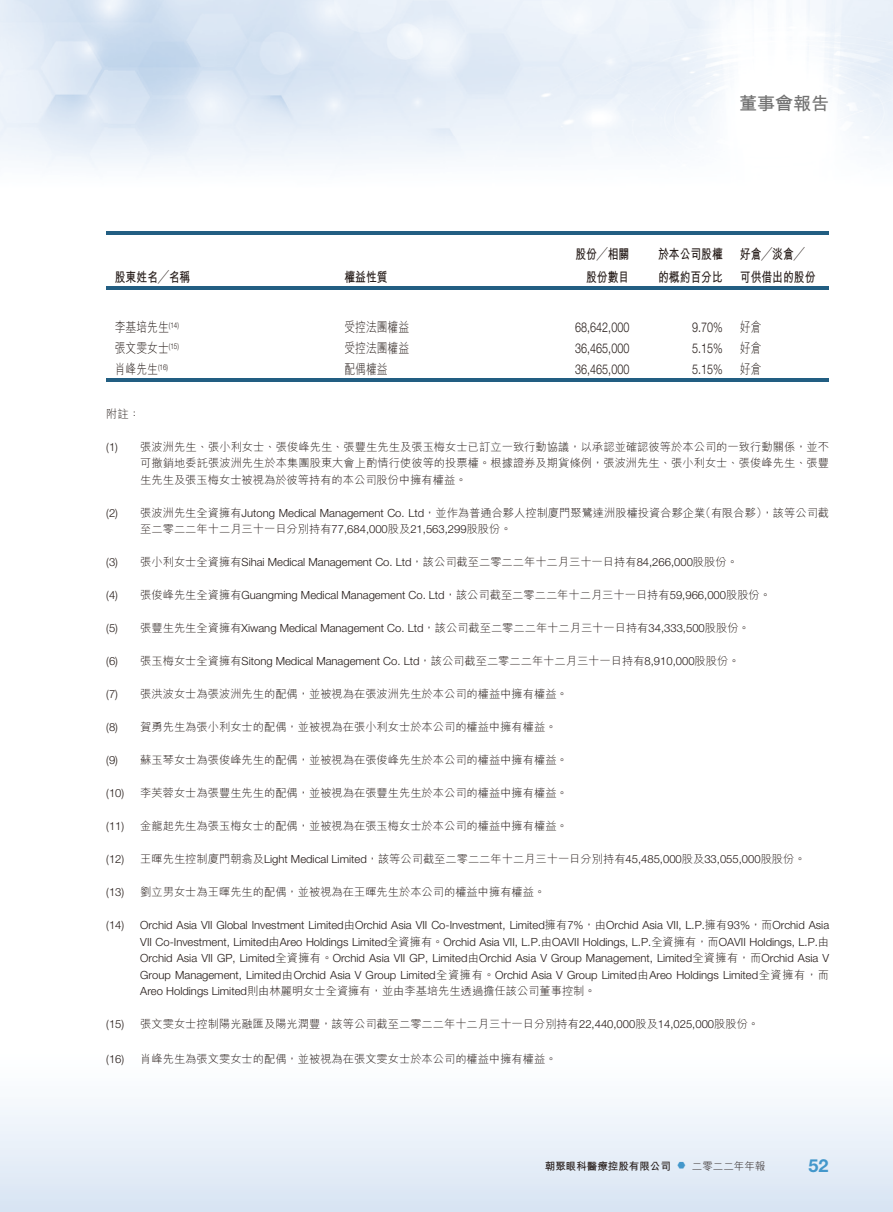
<style>
.page{position:relative;width:893px;height:1212px;background:#fff}
.page>*{position:absolute;margin:0;border:0;box-sizing:border-box;transform-origin:0 0}
.t1{font:18px "M Hei HK Bold E Ten B5 H";color:#717171}
.t2{font:700 18px "Helvetica Neue LT Std";color:#4397cb}
.t3{font:13.5px "M Hei HK Light E Ten B5 H";color:#231916;scale:.8 1}
.t4{font:13.5px/22.5px "M Hei HK Bold E Ten B5 H";color:#231916;scale:.8 1}
.t5{font:300 13.5px "Helvetica Neue LT Std";color:#231916;scale:.8 1}
.t6{font:300 11.25px/16.5px "Helvetica Neue LT Std";color:#231916;text-align:justify}
.t7{font:11.25px/16.5px "M Hei HK Light E Ten B5 H";color:#231916;text-align:justify}
.t8{font:10.5px "M Hei HK Bold E Ten B5 H";color:#231916}
.t9{font:10.5px "M Hei HK Light E Ten B5 H";color:#231916}
.s1{font-family:"Helvetica Neue LT Std";font-weight:300}
.s2{font-family:"M Hei HK Light E Ten B5 H";font-weight:400}
</style>
<div class="page">
<div style="left:0;top:1048px;width:893px;height:164px;background:linear-gradient(to bottom,#fff,#d9e5f3)"></div>
<svg style="left:106px;top:234px;width:723px;height:145px"></svg>
<hr style="left:106px;top:231px;width:230px;height:3px;background:#225e82">
<hr style="left:336px;top:231px;width:208px;height:3px;background:#225e82">
<hr style="left:544px;top:231px;width:94px;height:3px;background:#225e82">
<hr style="left:638px;top:231px;width:93px;height:3px;background:#225e82">
<hr style="left:731px;top:231px;width:98px;height:3px;background:#225e82">
<hr style="left:106px;top:287px;width:230px;height:3px;background:#225e82">
<hr style="left:336px;top:287px;width:208px;height:3px;background:#225e82">
<hr style="left:544px;top:287px;width:94px;height:3px;background:#225e82">
<hr style="left:638px;top:287px;width:93px;height:3px;background:#225e82">
<hr style="left:731px;top:287px;width:98px;height:3px;background:#225e82">
<hr style="left:106px;top:379px;width:230px;height:3px;background:#225e82">
<hr style="left:336px;top:379px;width:208px;height:3px;background:#225e82">
<hr style="left:544px;top:379px;width:94px;height:3px;background:#225e82">
<hr style="left:638px;top:379px;width:93px;height:3px;background:#225e82">
<hr style="left:731px;top:379px;width:98px;height:3px;background:#225e82">
<svg style="left:678px;top:1162px;width:7px;height:7px"></svg>
<p class="t4" style="left:115px;top:267px;width:96px">股東姓名╱名稱</p>
<p class="t4" style="left:344px;top:267px;width:56px">權益性質</p>
<h1 class="t1" style="left:739px;top:96px;width:92px">董事會報告</h1>
<p class="t4" style="left:575px;top:245px;width:69px;text-align:right">股份╱相關股份數目</p>
<p class="t4" style="left:658px;top:245px;width:83px">於本公司股權的概約百分比</p>
<p class="t4" style="left:740px;top:245px;width:96px">好倉╱淡倉╱可供借出的股份</p>
<p class="t3" style="left:115px;top:321px;width:82px">李基培先生<sup>(14)</sup></p>
<p class="t3" style="left:344px;top:321px;width:83px">受控法團權益</p>
<p class="t5" style="left:575px;top:322px;width:69px">68,642,000</p>
<p class="t5" style="left:692px;top:322px;width:40px">9.70%</p>
<p class="t3" style="left:740px;top:321px;width:28px">好倉</p>
<p class="t3" style="left:115px;top:342px;width:82px">張文雯女士<sup>(15)</sup></p>
<p class="t3" style="left:344px;top:342px;width:83px">受控法團權益</p>
<p class="t5" style="left:575px;top:343px;width:69px">36,465,000</p>
<p class="t5" style="left:692px;top:343px;width:40px">5.15%</p>
<p class="t3" style="left:740px;top:342px;width:28px">好倉</p>
<p class="t3" style="left:115px;top:363px;width:68px">肖峰先生<sup>(16)</sup></p>
<p class="t3" style="left:344px;top:363px;width:55px">配偶權益</p>
<p class="t5" style="left:575px;top:364px;width:69px">36,465,000</p>
<p class="t5" style="left:692px;top:364px;width:40px">5.15%</p>
<p class="t3" style="left:740px;top:363px;width:28px">好倉</p>
<p class="t7" style="left:106px;top:407px;width:35px">附註：</p>
<p class="t7" style="left:140px;top:440px;width:690px;text-indent:-34px"><span class="s1">(1)</span> 張波洲先生、張小利女士、張俊峰先生、張豐生先生及張玉梅女士已訂立一致行動協議，以承認並確認彼等於本公司的一致行動關係，並不可撤銷地委託張波洲先生於本集團股東大會上酌情行使彼等的投票權。根據證券及期貨條例，張波洲先生、張小利女士、張俊峰先生、張豐生先生及張玉梅女士被視為於彼等持有的本公司股份中擁有權益。</p>
<p class="t7" style="left:140px;top:506px;width:690px;text-indent:-34px"><span class="s1">(2)</span> 張波洲先生全資擁有<span class="s1">Jutong Medical Management Co. Ltd</span>，並作為普通合夥人控制廈門聚鷺達洲股權投資合夥企業（有限合夥），該等公司截至二零二二年十二月三十一日分別持有<span class="s1">77,684,000</span>股及<span class="s1">21,563,299</span>股股份。</p>
<p class="t6" style="left:106px;top:555px;width:633px">(3) <span class="s2">張小利女士全資擁有</span>Sihai Medical Management Co. Ltd<span class="s2">，該公司截至二零二二年十二月三十一日持有</span>84,266,000<span class="s2">股股份。</span></p>
<p class="t6" style="left:106px;top:588px;width:666px">(4) <span class="s2">張俊峰先生全資擁有</span>Guangming Medical Management Co. Ltd<span class="s2">，該公司截至二零二二年十二月三十一日持有</span>59,966,000<span class="s2">股股份。</span></p>
<p class="t6" style="left:106px;top:621px;width:645px">(5) <span class="s2">張豐生先生全資擁有</span>Xiwang Medical Management Co. Ltd<span class="s2">，該公司截至二零二二年十二月三十一日持有</span>34,333,500<span class="s2">股股份。</span></p>
<p class="t6" style="left:106px;top:654px;width:635px">(6) <span class="s2">張玉梅女士全資擁有</span>Sitong Medical Management Co. Ltd<span class="s2">，該公司截至二零二二年十二月三十一日持有</span>8,910,000<span class="s2">股股份。</span></p>
<p class="t7" style="left:106px;top:687px;width:463px"><span class="s1">(7)</span> 張洪波女士為張波洲先生的配偶，並被視為在張波洲先生於本公司的權益中擁有權益。</p>
<p class="t7" style="left:106px;top:720px;width:452px"><span class="s1">(8)</span> 賀勇先生為張小利女士的配偶，並被視為在張小利女士於本公司的權益中擁有權益。</p>
<p class="t7" style="left:106px;top:753px;width:463px"><span class="s1">(9)</span> 蘇玉琴女士為張俊峰先生的配偶，並被視為在張俊峰先生於本公司的權益中擁有權益。</p>
<p class="t6" style="left:106px;top:786px;width:19px">(10)</p>
<p class="t7" style="left:140px;top:786px;width:429px">李芙蓉女士為張豐生先生的配偶，並被視為在張豐生先生於本公司的權益中擁有權益。</p>
<p class="t6" style="left:106px;top:819px;width:19px">(11)</p>
<p class="t7" style="left:140px;top:819px;width:429px">金龍起先生為張玉梅女士的配偶，並被視為在張玉梅女士於本公司的權益中擁有權益。</p>
<p class="t6" style="left:106px;top:852px;width:19px">(12)</p>
<p class="t7" style="left:140px;top:852px;width:667px">王暉先生控制廈門朝翕及<span class="s1">Light Medical Limited</span>，該等公司截至二零二二年十二月三十一日分別持有<span class="s1">45,485,000</span>股及<span class="s1">33,055,000</span>股股份。</p>
<p class="t6" style="left:106px;top:885px;width:19px">(13)</p>
<p class="t7" style="left:140px;top:885px;width:406px">劉立男女士為王暉先生的配偶，並被視為在王暉先生於本公司的權益中擁有權益。</p>
<p class="t6" style="left:106px;top:918px;width:19px">(14)</p>
<p class="t6" style="left:140px;top:918px;width:690px">Orchid Asia VII Global Investment Limited<span class="s2">由</span>Orchid Asia VII Co-Investment, Limited<span class="s2">擁有</span>7%<span class="s2">，由</span>Orchid Asia VII, L.P.<span class="s2">擁有</span>93%<span class="s2">，而</span>Orchid Asia VII Co-Investment, Limited<span class="s2">由</span>Areo Holdings Limited<span class="s2">全資擁有。</span>Orchid Asia VII, L.P.<span class="s2">由</span>OAVII Holdings, L.P.<span class="s2">全資擁有，而</span>OAVII Holdings, L.P.<span class="s2">由</span>Orchid Asia VII GP, Limited<span class="s2">全資擁有。</span>Orchid Asia VII GP, Limited<span class="s2">由</span>Orchid Asia V Group Management, Limited<span class="s2">全資擁有，而</span>Orchid Asia V Group Management, Limited<span class="s2">由</span>Orchid Asia V Group Limited<span class="s2">全資擁有。</span>Orchid Asia V Group Limited<span class="s2">由</span>Areo Holdings Limited<span class="s2">全資擁有，而</span></p>
<p class="t7" style="left:140px;top:984px;width:457px"><span class="s1">Areo Holdings Limited</span>則由林麗明女士全資擁有，並由李基培先生透過擔任該公司董事控制。</p>
<p class="t6" style="left:106px;top:1017px;width:19px">(15)</p>
<p class="t7" style="left:140px;top:1017px;width:620px">張文雯女士控制陽光融匯及陽光潤豐，該等公司截至二零二二年十二月三十一日分別持有<span class="s1">22,440,000</span>股及<span class="s1">14,025,000</span>股股份。</p>
<p class="t6" style="left:106px;top:1052px;width:19px">(16)</p>
<p class="t7" style="left:140px;top:1052px;width:418px">肖峰先生為張文雯女士的配偶，並被視為在張文雯女士於本公司的權益中擁有權益。</p>
<p class="t8" style="left:545px;top:1162px;width:127px">朝聚眼科醫療控股有限公司</p>
<p class="t9" style="left:692px;top:1162px;width:75px">二零二二年年報</p>
<h1 class="t2" style="left:808px;top:1159px;width:22px">52</h1>
</div>
